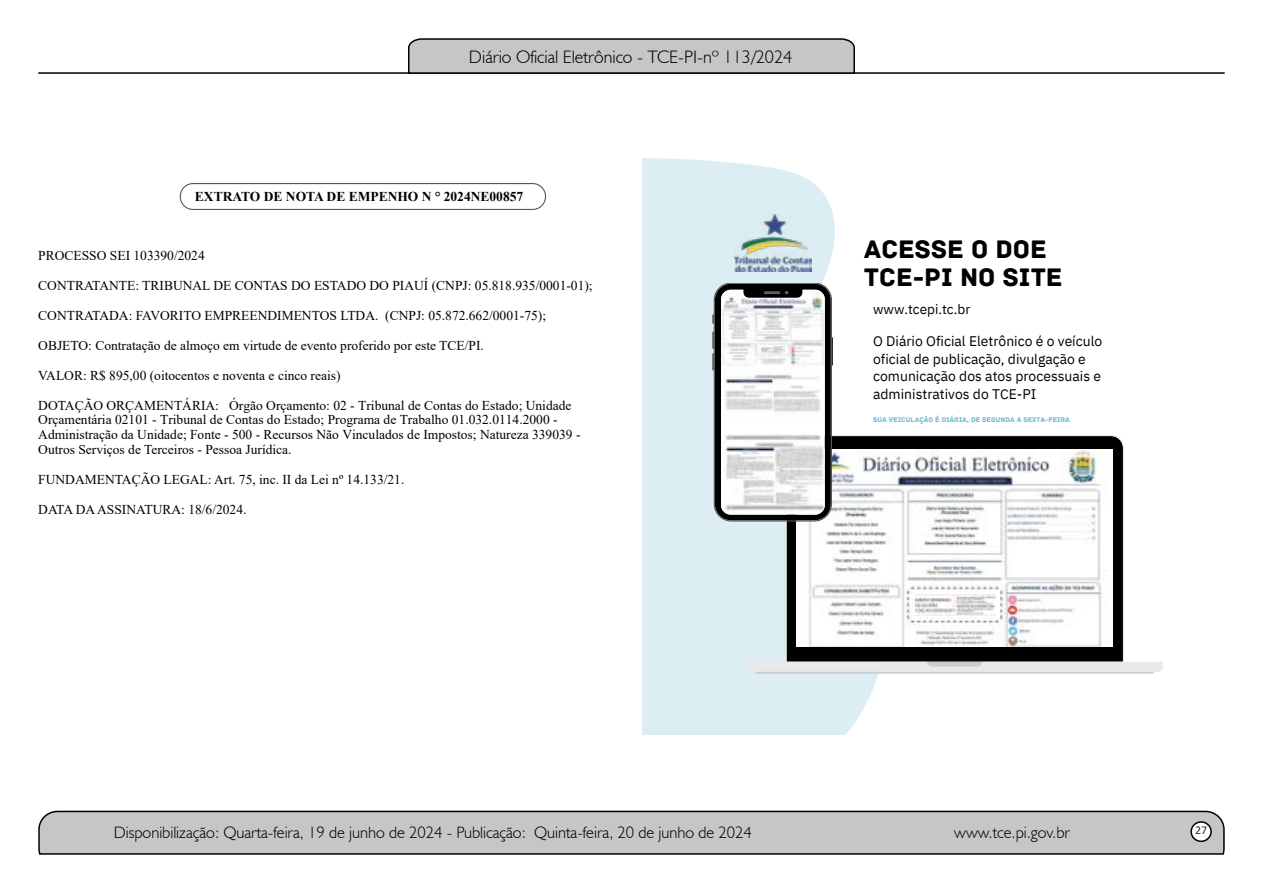
<style>
.page{position:relative;width:1263px;height:893px;background:#fff}
.page>*{position:absolute;margin:0;border:0;box-sizing:border-box;transform-origin:0 0}
.t1{font:26.7px/27.9px "Archive";color:#000}
.t2{font:300 18px "Humanist 521 BT";color:#000}
.t3{font:300 16.5px "Humanist 521 BT";color:#000}
.t4{font:13.95px/17.7px "IBM Plex Sans";color:#000}
.t5{font:13.65px "IBM Plex Sans";color:#000}
.t6{font:13.5px/14.9px "Times New Roman";color:#000}
.t7{font:700 13.5px "Times New Roman";color:#000}
.t8{font:12px "Calibri";color:#212d4c}
.t9{font:7.2px "Archive";color:#72bbce}
</style>
<div class="page">
<svg style="left:38px;top:810px;width:1187px;height:45px;background:#b9b9b9"></svg>
<div style="left:1191px;top:822px;width:20px;height:19px;background:#fff;border-radius:50%"></div>
<div style="left:1190px;top:821px;width:22px;height:21px;border:2px solid #000;border-radius:50%"></div>
<hr style="left:38px;top:72px;width:1187px;height:2px;background:#000">
<svg style="left:407px;top:38px;width:449px;height:36px;background:#b4b4b4"></svg>
<svg style="left:642px;top:158px;width:237px;height:576px;fill:#dceef3"></svg>
<svg style="left:747px;top:435px;width:416px;height:237px"></svg>
<svg style="left:755px;top:662px;width:399px;height:12px;background:#e3e3e3"></svg>
<img style="left:797px;top:449px;width:315px;height:198px">
<img style="left:915px;top:594px;width:80px;height:21px">
<svg style="left:712px;top:283px;width:121px;height:238px"></svg>
<img style="left:761px;top:347px;width:24px;height:6px">
<img style="left:735px;top:214px;width:76px;height:58px">
<div style="left:180px;top:183px;width:366px;height:27px;border:1px solid #575756;border-radius:13px"></div>
<h2 class="t2" style="left:469px;top:46px;width:325px">Diário Oficial Eletrônico - TCE-PI-nº 113/2024</h2>
<p class="t7" style="left:195px;top:187px;width:330px">EXTRATO DE NOTA DE EMPENHO N ° 2024NE00857</p>
<p class="t6" style="left:38px;top:248px;width:168px">PROCESSO SEI 103390/2024</p>
<p class="t6" style="left:38px;top:278px;width:556px">CONTRATANTE: TRIBUNAL DE CONTAS DO ESTADO DO PIAUÍ (CNPJ: 05.818.935/0001-01);</p>
<p class="t6" style="left:38px;top:308px;width:509px">CONTRATADA: FAVORITO EMPREENDIMENTOS LTDA. (CNPJ: 05.872.662/0001-75);</p>
<p class="t6" style="left:38px;top:337px;width:447px">OBJETO: Contratação de almoço em virtude de evento proferido por este TCE/PI.</p>
<p class="t6" style="left:38px;top:367px;width:304px">VALOR: R$ 895,00 (oitocentos e noventa e cinco reais)</p>
<p class="t6" style="left:38px;top:397px;width:544px">DOTAÇÃO ORÇAMENTÁRIA: Órgão Orçamento: 02 - Tribunal de Contas do Estado; Unidade Orçamentária 02101 - Tribunal de Contas do Estado; Programa de Trabalho 01.032.0114.2000 - Administração da Unidade; Fonte - 500 - Recursos Não Vinculados de Impostos; Natureza 339039 - Outros Serviços de Terceiros - Pessoa Jurídica.</p>
<p class="t6" style="left:38px;top:471px;width:368px">FUNDAMENTAÇÃO LEGAL: Art. 75, inc. II da Lei nº 14.133/21.</p>
<p class="t6" style="left:38px;top:501px;width:210px">DATA DA ASSINATURA: 18/6/2024.</p>
<h1 class="t1" style="left:864px;top:236px;width:200px">ACESSE O DOE<br>TCE-PI NO SITE</h1>
<p class="t5" style="left:873px;top:299px;width:99px">www.tcepi.tc.br</p>
<p class="t4" style="left:873px;top:331px;width:231px">O Diário Oficial Eletrônico é o veículo oficial de publicação, divulgação e comunicação dos atos processuais e administrativos do TCE-PI</p>
<p class="t9" style="left:873px;top:416px;width:198px">SUA VEICULAÇÃO É DIÁRIA, DE SEGUNDA A SEXTA-FEIRA</p>
<p class="t3" style="left:114px;top:822px;width:640px">Disponibilização: Quarta-feira, 19 de junho de 2024 - Publicação: Quinta-feira, 20 de junho de 2024</p>
<p class="t3" style="left:954px;top:822px;width:117px">www.tce.pi.gov.br</p>
<p class="t8" style="left:1195px;top:821px;width:14px">27</p>
</div>
